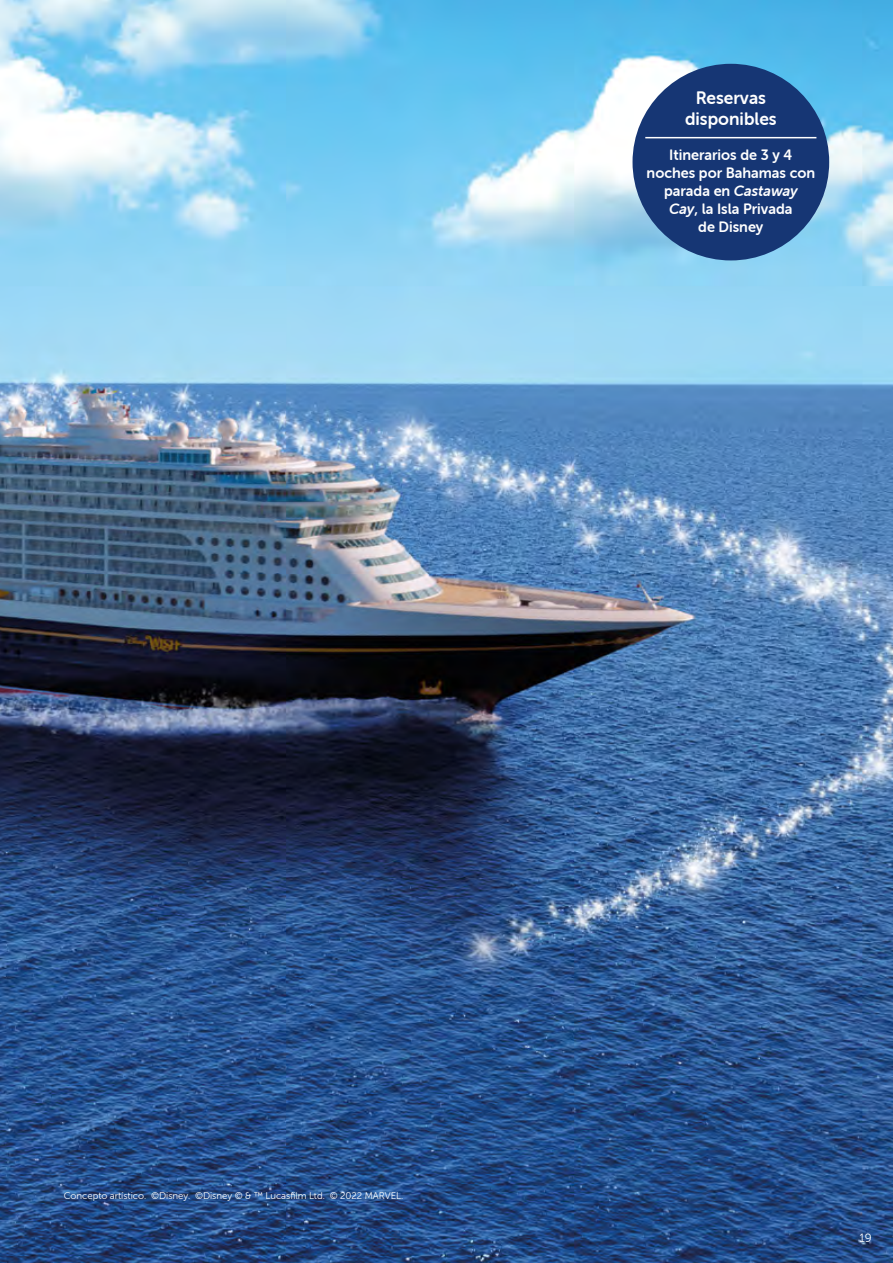
<style>
.page{position:relative;width:893px;height:1263px;background:#fff}
.page>*{position:absolute;margin:0;border:0;box-sizing:border-box;transform-origin:0 0}
.t1{font:18px/21px "Museo Sans Rounded 700";color:#fff;text-align:center}
.t2{font:15px/18px "Museo Sans Rounded 700";color:#fff;text-align:center}
.t3{font:12px "Museo Sans Rounded 300";color:#fff}
.t4{font:9.75px "Museo Sans Rounded 300";color:#fff}
.s1{font-style:italic}
</style>
<div class="page">
<img style="left:0;top:0;width:893px;height:1263px">
<div style="left:632px;top:64px;width:197px;height:196px;background:#163674;border-radius:50%"></div>
<hr style="left:645px;top:137px;width:171px;height:1px;background:#fff">
<p class="t1" style="left:685px;top:87px;width:93px">Reservas disponibles</p>
<p class="t2" style="left:647px;top:145px;width:170px">Itinerarios de 3 y 4 noches por Bahamas con parada en <span class="s1">Castaway<br>Cay</span>, la Isla Privada<br>de Disney</p>
<p class="t4" style="left:64px;top:1190px;width:341px">Concepto artístico. ©Disney. ©Disney © &amp; ™ Lucasfilm Ltd. © 2022 MARVEL.</p>
<p class="t3" style="left:859px;top:1231px;width:14px">19</p>
</div>
